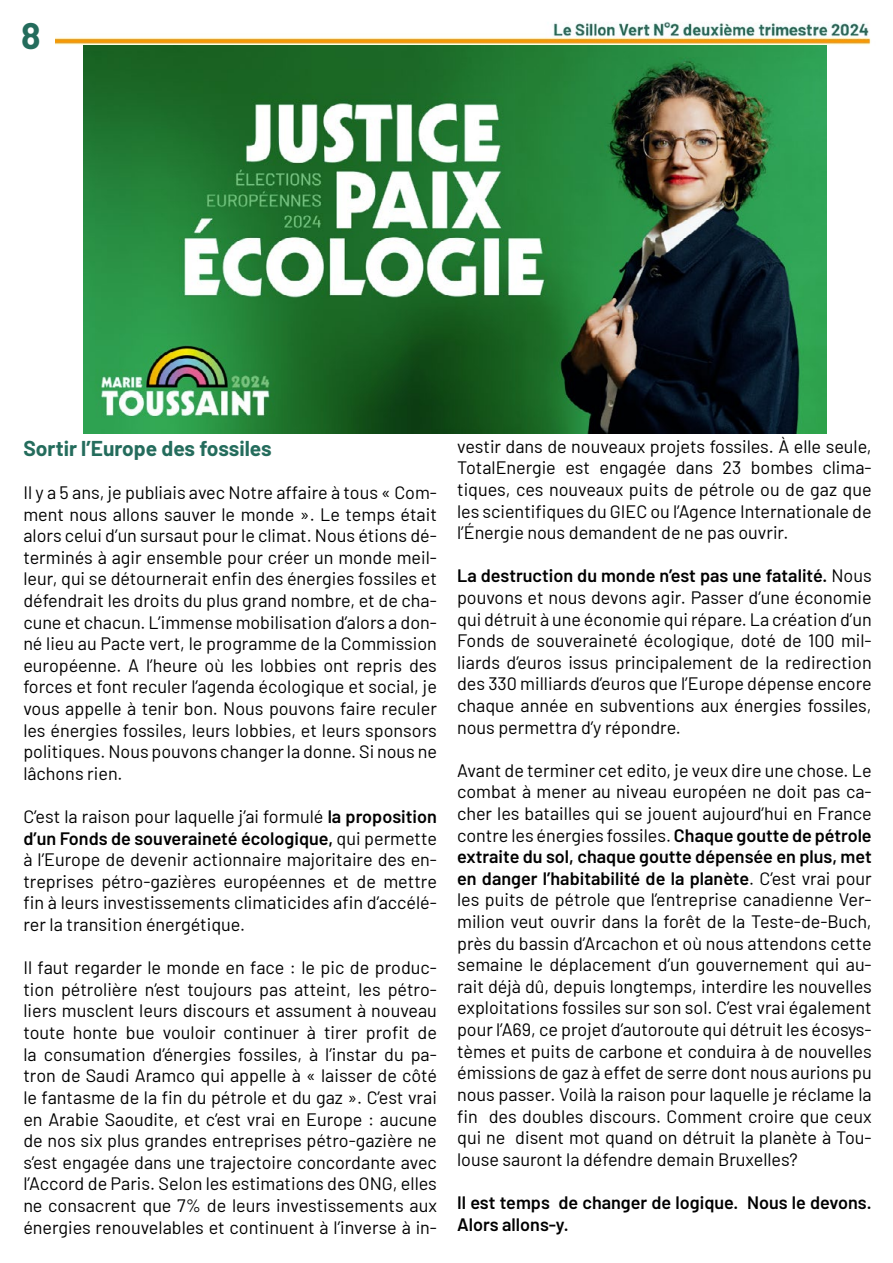
<style>
.page{position:relative;width:893px;height:1263px;background:#fff}
.page>*{position:absolute;margin:0;border:0;box-sizing:border-box;transform-origin:0 0}
.t1{font:700 36px "Barlow";color:#246c5c}
.Paragraphe-colonne{font:700 21px "Barlow";color:#246c5c}
.Paragraphe-colonne-2{font:18px/21.6px "Barlow";color:#000;text-align:justify}
.Paragraphe-colonne-3{font:600 18px/21.6px "Barlow";color:#000}
.s1{font-weight:600}
</style>
<div class="page">
<img style="left:55px;top:22px;width:816px;height:36px">
<img style="left:83px;top:45px;width:743px;height:388px">
<h1 class="t1" style="left:21px;top:9px;width:21px">8</h1>
<p class="Paragraphe-colonne" style="left:23px;top:433px;width:250px">Sortir l’Europe des fossiles</p>
<p class="Paragraphe-colonne-2" style="left:23px;top:480px;width:415px">Il y a 5 ans, je publiais avec Notre affaire à tous « Com&shy;ment nous allons sauver le monde ». Le temps était alors celui d’un sursaut pour le climat. Nous étions dé&shy;terminés à agir ensemble pour créer un monde meil&shy;leur, qui se détournerait enfin des énergies fossiles et défendrait les droits du plus grand nombre, et de cha&shy;cune et chacun. L’immense mobilisation d’alors a don&shy;né lieu au Pacte vert, le programme de la Commission européenne. A l’heure où les lobbies ont repris des forces et font reculer l’agenda écologique et social, je vous appelle à tenir bon. Nous pouvons faire reculer les énergies fossiles, leurs lobbies, et leurs sponsors politiques. Nous pouvons changer la donne. Si nous ne lâchons rien.</p>
<p class="Paragraphe-colonne-2" style="left:23px;top:804px;width:415px">C’est la raison pour laquelle j’ai formulé <span class="s1">la proposition d’un Fonds de souveraineté écologique,</span> qui permette à l’Europe de devenir actionnaire majoritaire des en&shy;treprises pétro-gazières européennes et de mettre fin à leurs investissements climaticides afin d’accélé&shy;rer la transition énergétique.</p>
<p class="Paragraphe-colonne-2" style="left:23px;top:955px;width:415px">Il faut regarder le monde en face : le pic de produc&shy;tion pétrolière n’est toujours pas atteint, les pétro&shy;liers musclent leurs discours et assument à nouveau toute honte bue vouloir continuer à tirer profit de la consumation d’énergies fossiles, à l’instar du pa&shy;tron de Saudi Aramco qui appelle à « laisser de côté le fantasme de la fin du pétrole et du gaz ». C’est vrai en Arabie Saoudite, et c’est vrai en Europe : aucune de nos six plus grandes entreprises pétro-gazière ne s’est engagée dans une trajectoire concordante avec l’Accord de Paris. Selon les estimations des ONG, elles ne consacrent que 7% de leurs investissements aux énergies renouvelables et continuent à l’inverse à in-</p>
<p class="Paragraphe-colonne-2" style="left:457px;top:434px;width:416px">vestir dans de nouveaux projets fossiles. À elle seule, TotalEnergie est engagée dans 23 bombes clima&shy;tiques, ces nouveaux puits de pétrole ou de gaz que les scientifiques du GIEC ou l’Agence Internationale de l’Énergie nous demandent de ne pas ouvrir.</p>
<p class="Paragraphe-colonne-2" style="left:457px;top:564px;width:416px"><span class="s1">La destruction du monde n’est pas une fatalité.</span> Nous pouvons et nous devons agir. Passer d’une économie qui détruit à une économie qui répare. La création d’un Fonds de souveraineté écologique, doté de 100 mil&shy;liards d’euros issus principalement de la redirection des 330 milliards d’euros que l’Europe dépense encore chaque année en subventions aux énergies fossiles, nous permettra d’y répondre.</p>
<p class="Paragraphe-colonne-2" style="left:457px;top:758px;width:416px">Avant de terminer cet edito, je veux dire une chose. Le combat à mener au niveau européen ne doit pas ca&shy;cher les batailles qui se jouent aujourd’hui en France contre les énergies fossiles. <span class="s1">Chaque goutte de pétrole extraite du sol, chaque goutte dépensée en plus, met en danger l’habitabilité de la planète</span>. C’est vrai pour les puits de pétrole que l’entreprise canadienne Ver&shy;milion veut ouvrir dans la forêt de la Teste-de-Buch, près du bassin d’Arcachon et où nous attendons cette semaine le déplacement d’un gouvernement qui au&shy;rait déjà dû, depuis longtemps, interdire les nouvelles exploitations fossiles sur son sol. C’est vrai également pour l’A69, ce projet d’autoroute qui détruit les écosys&shy;tèmes et puits de carbone et conduira à de nouvelles émissions de gaz à effet de serre dont nous aurions pu nous passer. Voilà la raison pour laquelle je réclame la fin des doubles discours. Comment croire que ceux qui ne disent mot quand on détruit la planète à Tou&shy;louse sauront la défendre demain Bruxelles?</p>
<p class="Paragraphe-colonne-3" style="left:457px;top:1190px;width:416px">Il est temps de changer de logique. Nous le devons.<br>Alors allons-y.</p>
</div>
